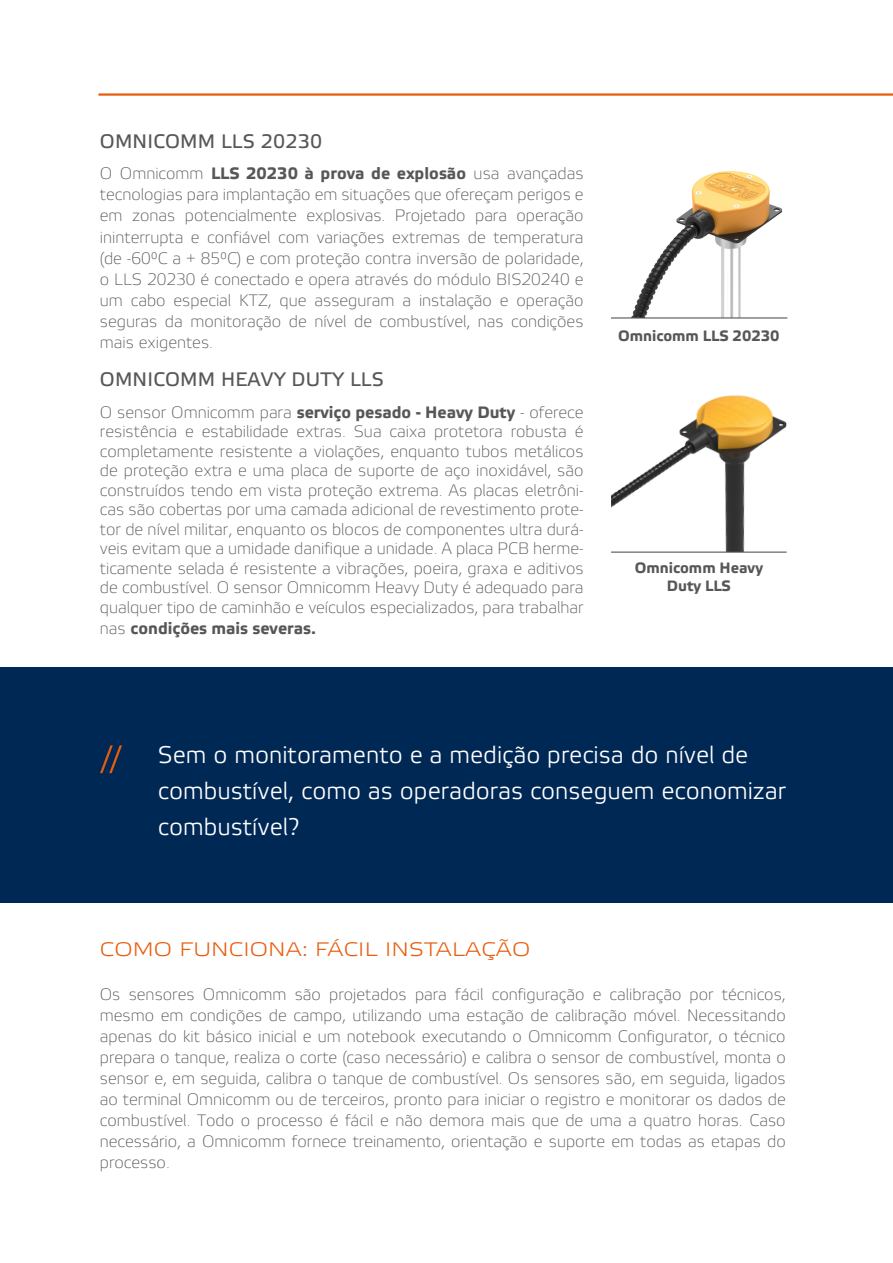
<style>
.page{position:relative;width:893px;height:1263px;background:#fff}
.page>*{position:absolute;margin:0;border:0;box-sizing:border-box;transform-origin:0 0}
.t1{font:24px/36px "Etelka Lig";color:#fff}
.t2{font:19.5px "Etelka Text Pro";letter-spacing:.01em;color:#585756}
.t3{font:19.5px "Etelka Wide Light Pro";letter-spacing:.01em;color:#e85c0c}
.t4{font:16.5px/21px "Etelka Thin Pro";color:#585756;text-align:justify}
.t5{font:700 16.5px "Etelka Text Pro";color:#585756}
.t6{font:700 15px/18px "Etelka Text Pro";color:#585756;text-align:center}
.s1{font-family:"Etelka Thin Pro";font-weight:400}
.s2{font-family:"Etelka Text Pro";font-weight:700}
</style>
<div class="page">
<hr style="left:98px;top:93px;width:795px;height:3px;background:#e85c0c">
<img style="left:631px;top:171px;width:152px;height:146px">
<hr style="left:611px;top:317px;width:176px;height:2px;background:#585756">
<img style="left:611px;top:395px;width:176px;height:156px">
<hr style="left:611px;top:551px;width:176px;height:2px;background:#585756">
<div style="left:0;top:667px;width:893px;height:235px;background:#002855"></div>
<svg style="left:100px;top:745px;width:22px;height:28px"></svg>
<p class="t2" style="left:100px;top:129px;width:224px">OMNICOMM LLS 20230</p>
<p class="t5" style="left:100px;top:163px;width:485px"><span class="s1">O Omnicomm</span> LLS 20230 à prova de explosão <span class="s1">usa avançadas</span></p>
<p class="t4" style="left:100px;top:185px;width:485px">tecnologias para implantação em situações que ofereçam perigos e em zonas potencialmente explosivas. Projetado para operação ininterrupta e confiável com variações extremas de temperatura (de -60°C a + 85°C) e com proteção contra inversão de polaridade, o LLS 20230 é conectado e opera através do módulo BIS20240 e um cabo especial KTZ, que asseguram a instalação e operação seguras da monitoração de nível de combustível, nas condições mais exigentes.</p>
<p class="t2" style="left:100px;top:368px;width:285px">OMNICOMM HEAVY DUTY LLS</p>
<p class="t4" style="left:100px;top:403px;width:485px;line-height:19.5px">O sensor Omnicomm para <span class="s2">serviço pesado - Heavy Duty</span> - oferece resistência e estabilidade extras. Sua caixa protetora robusta é completamente resistente a violações, enquanto tubos metálicos de proteção extra e uma placa de suporte de aço inoxidável, são construídos tendo em vista proteção extrema. As placas eletrôni&shy;cas são cobertas por uma camada adicional de revestimento prote&shy;tor de nível militar, enquanto os blocos de componentes ultra durá&shy;veis evitam que a umidade danifique a unidade. A placa PCB herme&shy;ticamente selada é resistente a vibrações, poeira, graxa e aditivos de combustível. O sensor Omnicomm Heavy Duty é adequado para qualquer tipo de caminhão e veículos especializados, para trabalhar</p>
<p class="t5" style="left:100px;top:618px;width:218px"><span class="s1">nas</span> condições mais severas.</p>
<p class="t6" style="left:618px;top:327px;width:163px">Omnicomm LLS 20230</p>
<p class="t6" style="left:635px;top:559px;width:130px">Omnicomm Heavy<br>Duty LLS</p>
<h1 class="t1" style="left:158px;top:737px;width:630px">Sem o monitoramento e a medição precisa do nível de combustível, como as operadoras conseguem economizar combustível?</h1>
<p class="t3" style="left:100px;top:938px;width:432px">COMO FUNCIONA: FÁCIL INSTALAÇÃO</p>
<p class="t4" style="left:100px;top:985px;width:687px">Os sensores Omnicomm são projetados para fácil configuração e calibração por técnicos, mesmo em condições de campo, utilizando uma estação de calibração móvel. Necessitando apenas do kit básico inicial e um notebook executando o Omnicomm Configurator, o técnico prepara o tanque, realiza o corte (caso necessário) e calibra o sensor de combustível, monta o sensor e, em seguida, calibra o tanque de combustível. Os sensores são, em seguida, ligados ao terminal Omnicomm ou de terceiros, pronto para iniciar o registro e monitorar os dados de combustível. Todo o processo é fácil e não demora mais que de uma a quatro horas. Caso necessário, a Omnicomm fornece treinamento, orientação e suporte em todas as etapas do processo.</p>
</div>
